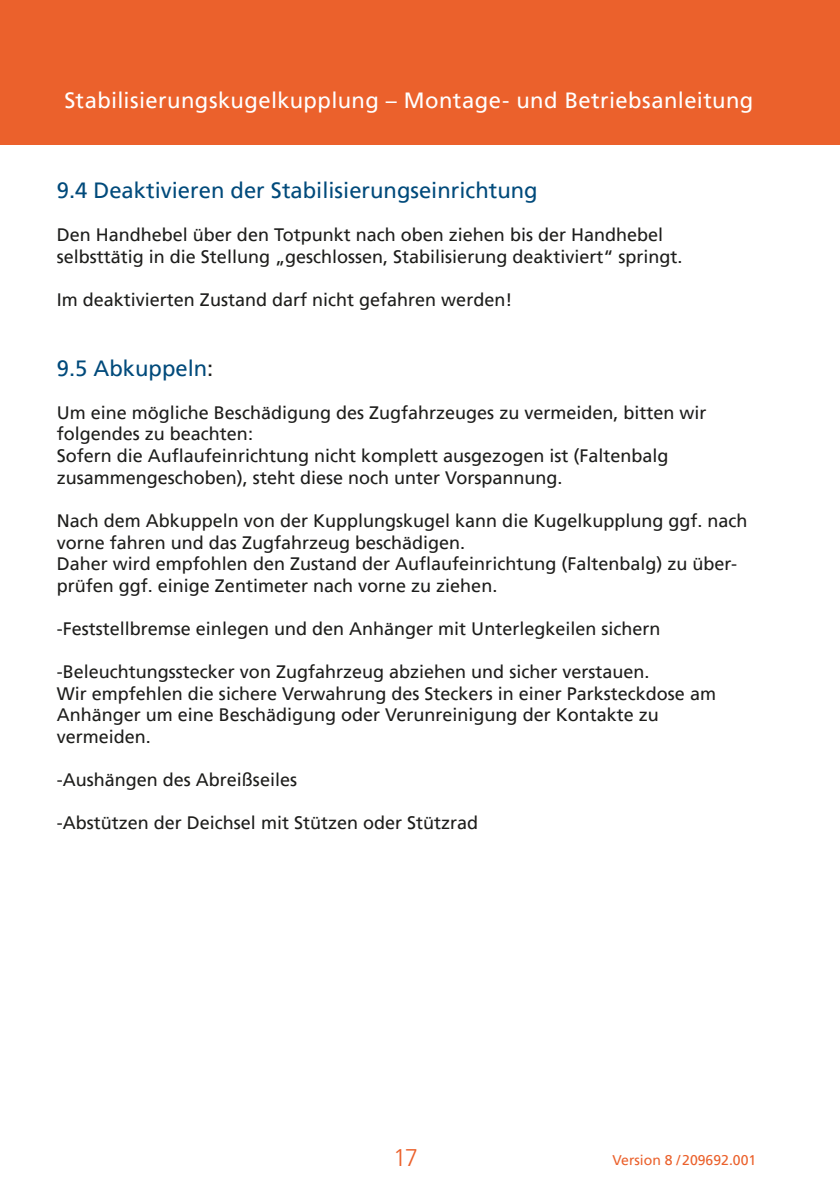
<style>
.page{position:relative;width:840px;height:1191px;background:#fff}
.page>*{position:absolute;margin:0;border:0;box-sizing:border-box;transform-origin:0 0}
.t1{font:300 24px "Frutiger LT Pro";color:#eb612c}
.t2{font:22px "Frutiger LT Pro";letter-spacing:.015em;color:#fff}
.t3{font:22px "Frutiger LT Pro";color:#004a7b}
.t4{font:18px/21.6px "Frutiger LT Pro";color:#1d1d1b}
.t5{font:14px "Frutiger LT Pro";color:#eb612c}
.s1{color:#1d1d1b}
</style>
<div class="page">
<div style="left:0;top:0;width:839px;height:145px;background:#eb612c"></div>
<p class="t2" style="left:64px;top:87px;width:690px">Stabilisierungskugelkupplung – Montage- und Betriebsanleitung</p>
<p class="t3" style="left:57px;top:177px;width:482px">9.4 Deaktivieren der Stabilisierungseinrichtung</p>
<p class="t4" style="left:57px;top:224px;width:627px">Den Handhebel über den Totpunkt nach oben ziehen bis der Handhebel selbsttätig in die Stellung „geschlossen, Stabilisierung deaktiviert“ springt.</p>
<p class="t4" style="left:57px;top:289px;width:457px">Im deaktivierten Zustand darf nicht gefahren werden!</p>
<p class="t3" style="left:57px;top:355px;width:158px">9.5 Abkuppeln<span class="s1">:</span></p>
<p class="t4" style="left:57px;top:402px;width:651px">Um eine mögliche Beschädigung des Zugfahrzeuges zu vermeiden, bitten wir folgendes zu beachten:<br>Sofern die Auflaufeinrichtung nicht komplett ausgezogen ist (Faltenbalg zusammengeschoben), steht diese noch unter Vorspannung.</p>
<p class="t4" style="left:57px;top:510px;width:692px">Nach dem Abkuppeln von der Kupplungskugel kann die Kugelkupplung ggf. nach vorne fahren und das Zugfahrzeug beschädigen.<br>Daher wird empfohlen den Zustand der Auflaufeinrichtung (Faltenbalg) zu über&shy;prüfen ggf. einige Zentimeter nach vorne zu ziehen.</p>
<p class="t4" style="left:57px;top:618px;width:605px">-Feststellbremse einlegen und den Anhänger mit Unterlegkeilen sichern</p>
<p class="t4" style="left:57px;top:661px;width:660px">-Beleuchtungsstecker von Zugfahrzeug abziehen und sicher verstauen.<br>Wir empfehlen die sichere Verwahrung des Steckers in einer Parksteckdose am Anhänger um eine Beschädigung oder Verunreinigung der Kontakte zu vermeiden.</p>
<p class="t4" style="left:57px;top:769px;width:242px">-Aushängen des Abreißseiles</p>
<p class="t4" style="left:57px;top:812px;width:423px">-Abstützen der Deichsel mit Stützen oder Stützrad</p>
<h1 class="t1" style="left:393px;top:1143px;width:27px">17</h1>
<p class="t5" style="left:612px;top:1152px;width:145px">Version 8 /209692.001</p>
</div>
